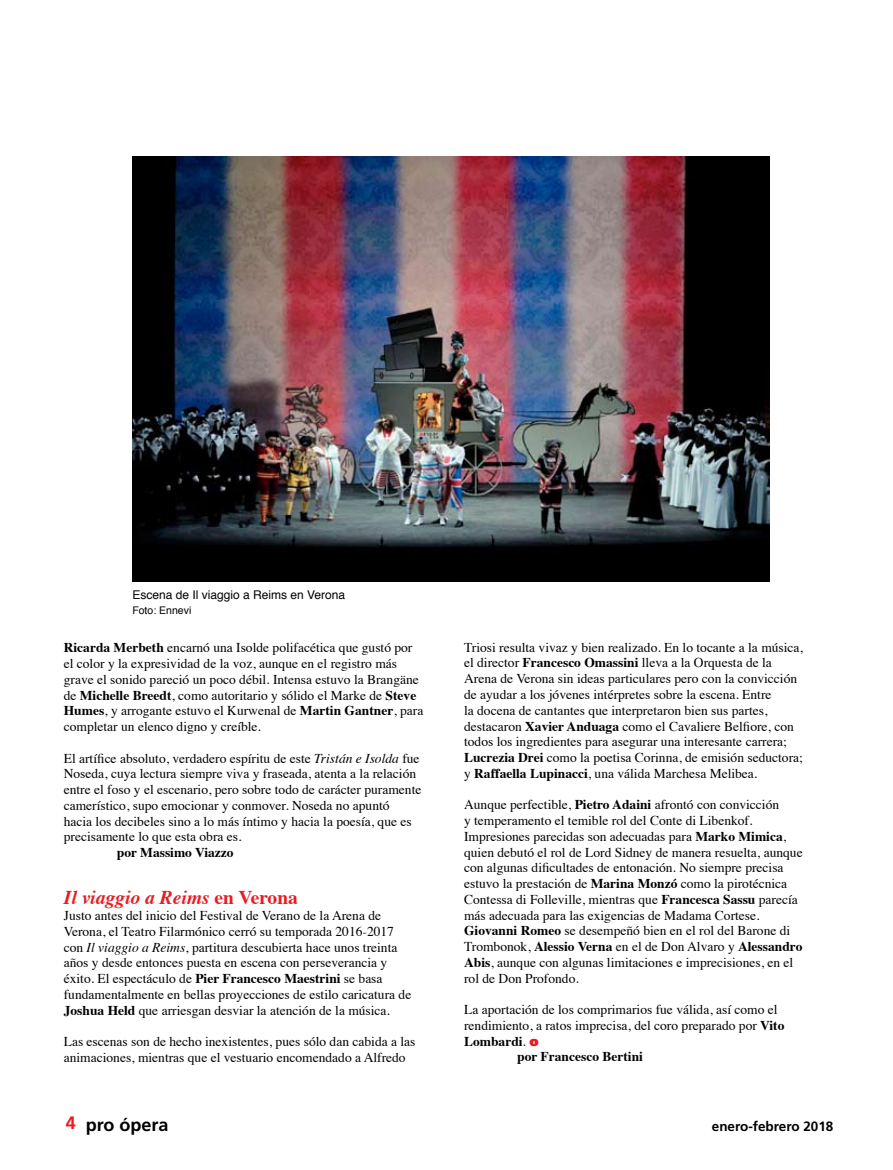
<style>
.page{position:relative;width:893px;height:1170px;background:#fff}
.page>*{position:absolute;margin:0;border:0;box-sizing:border-box;transform-origin:0 0}
.t1{font:italic 700 19.5px "Times";color:#e91c23}
.t2{font:700 18px "Frutiger";color:#000}
.t3{font:13.5px/15.8px "Times";color:#000}
.t4{font:700 13.5px "Times";color:#000}
.t5{font:700 13.5px "Frutiger";color:#000}
.t6{font:12px "Helvetica";color:#000}
.t7{font:10.5px "Helvetica";color:#000}
.s1{font-weight:700}
.s2{font-style:italic}
.s3{font-style:normal}
.s4{font-weight:400}
.s5{font-family:"Frutiger";font-weight:900;color:#e91c23}
</style>
<div class="page">
<img style="left:132px;top:156px;width:637px;height:425px">
<p class="t6" style="left:132px;top:585px;width:214px">Escena de Il viaggio a Reims en Verona</p>
<p class="t7" style="left:132px;top:601px;width:60px">Foto: Ennevi</p>
<p class="t3" style="left:64px;top:638px;width:361px"><span class="s1">Ricarda Merbeth</span> encarnó una Isolde polifacética que gustó por el color y la expresividad de la voz, aunque en el registro más grave el sonido pareció un poco débil. Intensa estuvo la Brangäne de <span class="s1">Michelle Breedt</span>, como autoritario y sólido el Marke de <span class="s1">Steve Humes</span>, y arrogante estuvo el Kurwenal de <span class="s1">Martin Gantner</span>, para completar un elenco digno y creíble.</p>
<p class="t3" style="left:64px;top:749px;width:359px">El artífice absoluto, verdadero espíritu de este <span class="s2">Tristán e Isolda</span> fue Noseda, cuya lectura siempre viva y fraseada, atenta a la relación entre el foso y el escenario, pero sobre todo de carácter puramente camerístico, supo emocionar y conmover. Noseda no apuntó hacia los decibeles sino a lo más íntimo y hacia la poesía, que es precisamente lo que esta obra es.</p>
<p class="t4" style="left:117px;top:839px;width:118px">por Massimo Viazzo</p>
<h1 class="t1" style="left:64px;top:879px;width:236px">Il viaggio a Reims <span class="s3">en Verona</span></h1>
<p class="t3" style="left:64px;top:906px;width:349px">Justo antes del inicio del Festival de Verano de la Arena de Verona, el Teatro Filarmónico cerró su temporada 2016-2017 con <span class="s2">Il viaggio a Reims</span>, partitura descubierta hace unos treinta años y desde entonces puesta en escena con perseverancia y éxito. El espectáculo de <span class="s1">Pier Francesco Maestrini</span> se basa fundamentalmente en bellas proyecciones de estilo caricatura de <span class="s1">Joshua Held</span> que arriesgan desviar la atención de la música.</p>
<p class="t3" style="left:64px;top:1032px;width:353px">Las escenas son de hecho inexistentes, pues sólo dan cabida a las animaciones, mientras que el vestuario encomendado a Alfredo</p>
<p class="t3" style="left:464px;top:638px;width:340px">Triosi resulta vivaz y bien realizado. En lo tocante a la música, el director <span class="s1">Francesco Omassini</span> lleva a la Orquesta de la Arena de Verona sin ideas particulares pero con la convicción de ayudar a los jóvenes intérpretes sobre la escena. Entre<br>la docena de cantantes que interpretaron bien sus partes, destacaron <span class="s1">Xavier Anduaga</span> como el Cavaliere Belfiore, con todos los ingredientes para asegurar una interesante carrera; <span class="s1">Lucrezia Drei</span> como la poetisa Corinna, de emisión seductora; y <span class="s1">Raffaella Lupinacci</span>, una válida Marchesa Melibea.</p>
<p class="t3" style="left:464px;top:795px;width:340px">Aunque perfectible, <span class="s1">Pietro Adaini</span> afrontó con convicción<br>y temperamento el temible rol del Conte di Libenkof.<br>Impresiones parecidas son adecuadas para <span class="s1">Marko Mimica</span>, quien debutó el rol de Lord Sidney de manera resuelta, aunque con algunas dificultades de entonación. No siempre precisa estuvo la prestación de <span class="s1">Marina Monzó</span> como la pirotécnica Contessa di Folleville, mientras que <span class="s1">Francesca Sassu</span> parecía más adecuada para las exigencias de Madama Cortese.<br><span class="s1">Giovanni Romeo</span> se desempeñó bien en el rol del Barone di Trombonok, <span class="s1">Alessio Verna</span> en el de Don Alvaro y <span class="s1">Alessandro Abis</span>, aunque con algunas limitaciones e imprecisiones, en el rol de Don Profondo.</p>
<p class="t3" style="left:464px;top:1000px;width:315px">La aportación de los comprimarios fue válida, así como el</p>
<p class="t3" style="left:464px;top:1016px;width:322px">rendimiento, a ratos imprecisa, del coro preparado por <span class="s1">Vito</span></p>
<p class="t4" style="left:464px;top:1028px;width:76px">Lombardi<span class="s4">.</span> <span class="s5">o</span></p>
<p class="t4" style="left:517px;top:1043px;width:127px">por Francesco Bertini</p>
<h2 class="t2" style="left:86px;top:1114px;width:84px">pro ópera</h2>
<p class="t5" style="left:712px;top:1118px;width:123px">enero-febrero 201 8</p>
</div>
